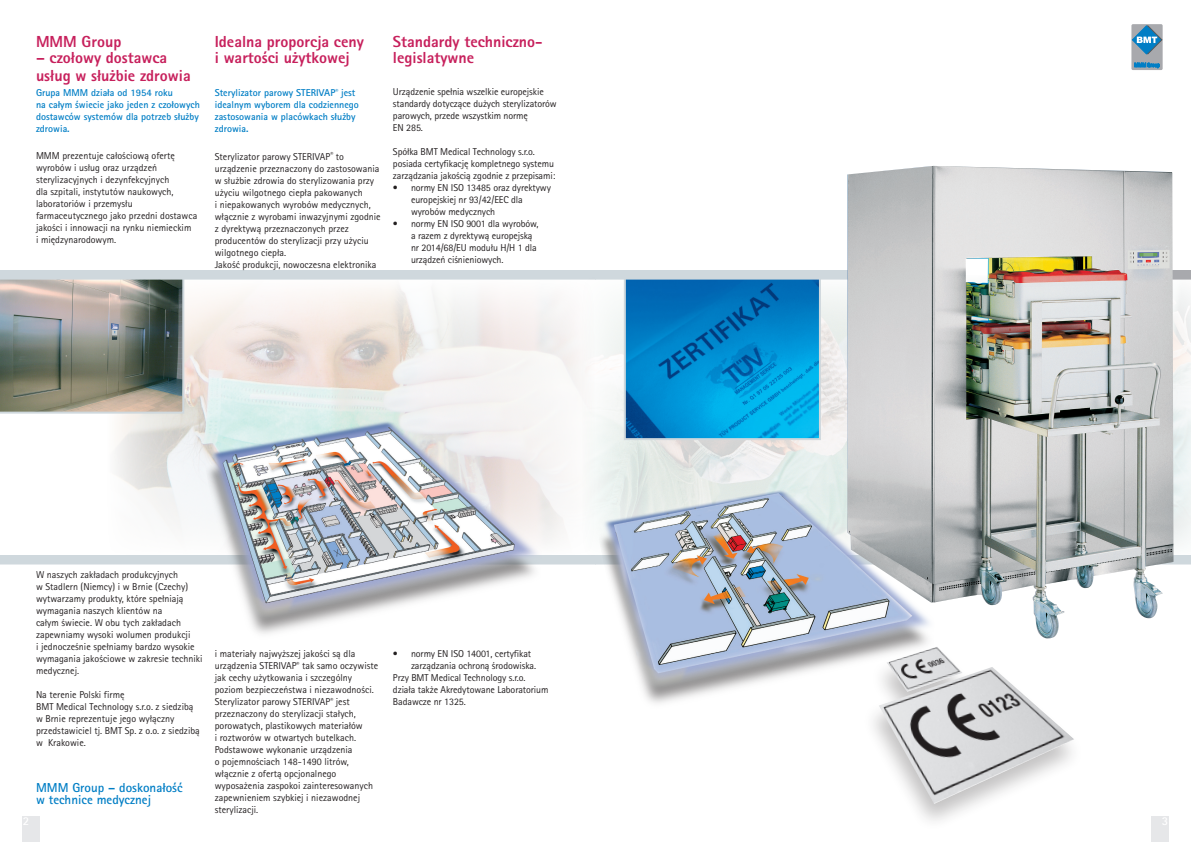
<style>
.page{position:relative;width:1191px;height:842px;background:#fff}
.page>*{position:absolute;margin:0;border:0;box-sizing:border-box;transform-origin:0 0}
.t1{font:800 16px/16px "Rotis Sans Serif Std";color:#c7205c}
.bezny_text-modry{font:700 13px/12px "Rotis Sans Serif Std";color:#007ec5}
.t2{font:700 12px "Rotis Sans Serif Std";color:#fff}
.Normální{font:10px/12px "Rotis Sans Serif Std";color:#231f20}
.bezny_text-modry-2{font:700 10px/12px "Rotis Sans Serif Std";color:#007ec5}
</style>
<div class="page">
<div style="left:23px;top:816px;width:17px;height:26px;background:#e6e7e9"></div>
<div style="left:1151px;top:816px;width:17px;height:26px;background:#e6e7e9"></div>
<div style="left:1131px;top:24px;width:31px;height:46px;background:#a8a9ad;border-radius:2px"></div>
<svg style="left:1134px;top:63px;width:25px;height:5px"></svg>
<svg style="left:1132px;top:26px;width:30px;height:28px"></svg>
<img style="left:115px;top:414px;width:449px;height:128px">
<svg style="left:0;top:270px;width:596px;height:144px"></svg>
<img style="left:203px;top:418px;width:338px;height:216px">
<img style="left:581px;top:275px;width:610px;height:280px">
<img style="left:627px;top:279px;width:191px;height:158px">
<div style="left:624px;top:275px;width:197px;height:165px;border:2px solid #cfd8dd"></div>
<div style="left:595px;top:271px;width:298px;height:8px;background:#cfd8dd"></div>
<svg style="left:0;top:555px;width:1191px;height:9px;background:#c1c9d0"></svg>
<img style="left:595px;top:489px;width:333px;height:214px">
<div style="left:862px;top:646px;width:223px;height:186px;background:#231f20;opacity:.27"></div>
<img style="left:878px;top:647px;width:196px;height:157px">
<svg style="left:1173px;top:271px;width:18px;height:8px"></svg>
<img style="left:847px;top:166px;width:326px;height:473px">
<p class="t1" style="left:36px;top:33px;width:87px">MMM Group</p>
<p class="t1" style="left:36px;top:48px;width:156px;line-height:18px">– czołowy dostawca usług w służbie zdrowia</p>
<p class="bezny_text-modry-2" style="left:36px;top:86px;width:165px">Grupa MMM działa od 1954 roku<br>na całym świecie jako jeden z czołowych dostawców systemów dla potrzeb służby zdrowia.</p>
<p class="Normální" style="left:36px;top:150px;width:163px">MMM prezentuje całościową ofertę wyrobów i usług oraz urządzeń sterylizacyjnych i dezynfekcyjnych<br>dla szpitali, instytutów naukowych, laboratoriów i przemysłu farmaceutycznego jako przedni dostawca jakości i innowacji na rynku niemieckim<br>i międzynarodowym.</p>
<p class="t1" style="left:215px;top:33px;width:150px">Idealna proporcja ceny i wartości użytkowej</p>
<p class="bezny_text-modry-2" style="left:215px;top:86px;width:146px">Sterylizator parowy STERIVAP<sup>®</sup> jest idealnym wyborem dla codziennego zastosowania w placówkach służby zdrowia.</p>
<p class="Normální" style="left:215px;top:150px;width:167px">Sterylizator parowy STERIVAP<sup>®</sup> to urządzenie przeznaczony do zastosowania w służbie zdrowia do sterylizowania przy użyciu wilgotnego ciepła pakowanych<br>i niepakowanych wyrobów medycznych, włącznie z wyrobami inwazyjnymi zgodnie z dyrektywą przeznaczonych przez producentów do sterylizacji przy użyciu wilgotnego ciepła.</p>
<p class="Normální" style="left:215px;top:258px;width:163px">Jakość produkcji, nowoczesna elektronika</p>
<p class="t1" style="left:393px;top:33px;width:151px">Standardy techniczno&shy;legislatywne</p>
<p class="Normální" style="left:393px;top:85px;width:165px">Urządzenie spełnia wszelkie europejskie standardy dotyczące dużych sterylizatorów parowych, przede wszystkim normę<br>EN 285.</p>
<p class="Normální" style="left:393px;top:145px;width:164px">Spółka BMT Medical Technology s.r.o. posiada certyfikację kompletnego systemu zarządzania jakością zgodnie z przepisami:</p>
<p class="Normální" style="left:411px;top:181px;width:141px;text-indent:-18px">• normy EN ISO 13485 oraz dyrektywy europejskiej nr 93/42/EEC dla wyrobów medycznych</p>
<p class="Normální" style="left:411px;top:217px;width:129px;text-indent:-18px">• normy EN ISO 9001 dla wyrobów, a razem z dyrektywą europejską nr 2014/68/EU modułu H/H 1 dla urządzeń ciśnieniowych.</p>
<p class="Normální" style="left:36px;top:569px;width:168px">W naszych zakładach produkcyjnych<br>w Stadlern (Niemcy) i w Brnie (Czechy) wytwarzamy produkty, które spełniają wymagania naszych klientów na<br>całym świecie. W obu tych zakładach zapewniamy wysoki wolumen produkcji<br>i jednocześnie spełniamy bardzo wysokie wymagania jakościowe w zakresie techniki medycznej.</p>
<p class="Normální" style="left:36px;top:689px;width:165px">Na terenie Polski firmę<br>BMT Medical Technology s.r.o. z siedzibą w Brnie reprezentuje jego wyłączny przedstawiciel tj. BMT Sp. z o.o. z siedzibą w Krakowie.</p>
<p class="bezny_text-modry" style="left:36px;top:781px;width:148px">MMM Group – doskonałość w technice medycznej</p>
<p class="Normální" style="left:215px;top:648px;width:165px">i materiały najwyższej jakości są dla urządzenia STERIVAP<sup>®</sup> tak samo oczywiste jak cechy użytkowania i szczególny poziom bezpieczeństwa i niezawodności.</p>
<p class="Normální" style="left:215px;top:696px;width:149px">Sterylizator parowy STERIVAP<sup>®</sup> jest przeznaczony do sterylizacji stałych, porowatych, plastikowych materiałów i roztworów w otwartych butelkach.</p>
<p class="Normální" style="left:215px;top:744px;width:160px">Podstawowe wykonanie urządzenia<br>o pojemnościach 148-1490 litrów, włącznie z ofertą opcjonalnego wyposażenia zaspokoi zainteresowanych zapewnieniem szybkiej i niezawodnej sterylizacji.</p>
<p class="Normální" style="left:411px;top:648px;width:127px;text-indent:-18px">• normy EN ISO 14001, certyfikat zarządzania ochroną środowiska.</p>
<p class="Normální" style="left:393px;top:672px;width:157px">Przy BMT Medical Technology s.r.o. działa także Akredytowane Laboratorium<br>Badawcze nr 1325.</p>
<p class="t2" style="left:23px;top:813px;width:8px">2</p>
<p class="t2" style="left:1161px;top:813px;width:8px">3</p>
</div>
